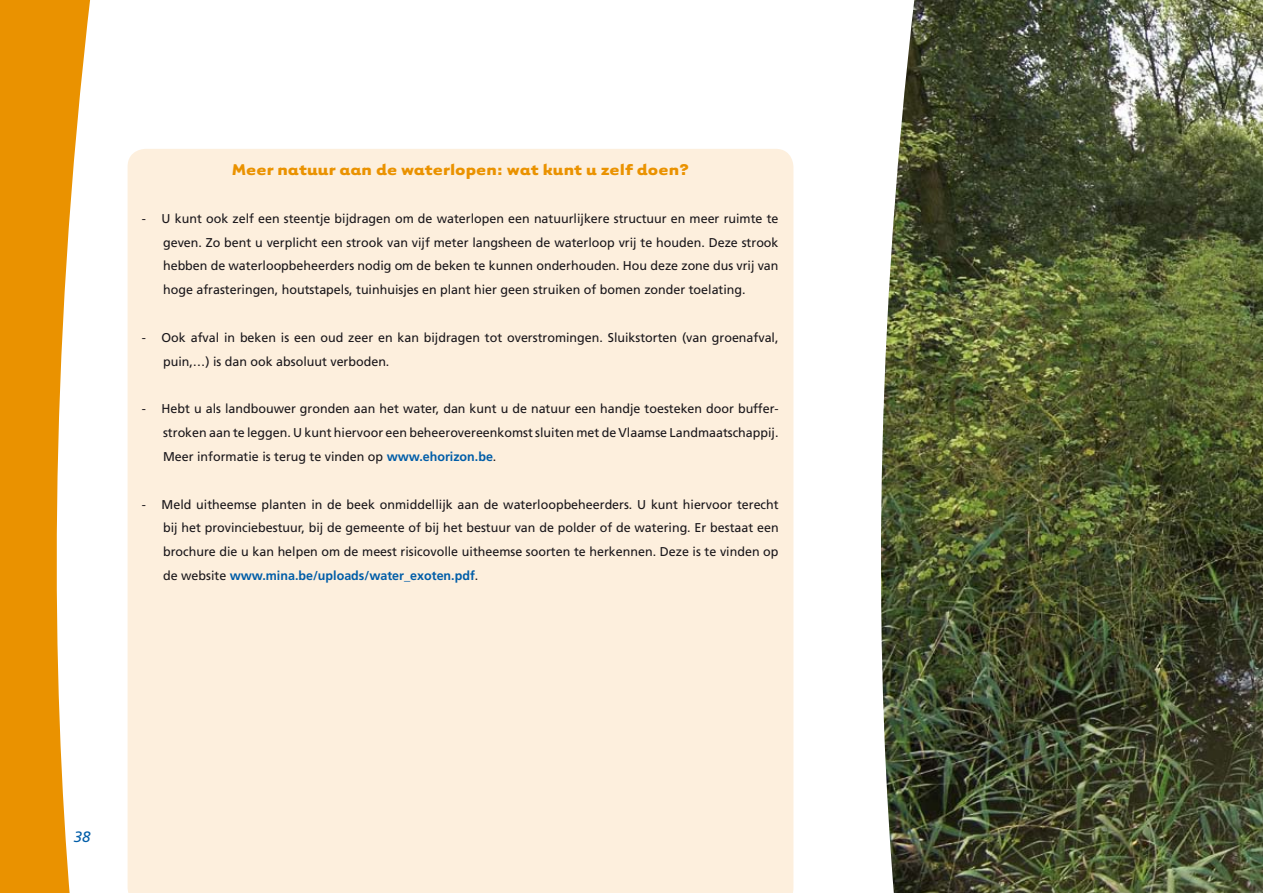
<style>
.page{position:relative;width:1263px;height:893px;background:#fff}
.page>*{position:absolute;margin:0;border:0;box-sizing:border-box;transform-origin:0 0}
.t1{font:700 18px "Tarzana Wide";color:#ea9200}
.t2{font:italic 15px "Frutiger LT Std";color:#005da8}
.t3{font:12.75px/23.9px "Frutiger LT Std";color:#1a171b;text-align:justify}
.s1{font-weight:700;color:#005da8}
</style>
<div class="page">
<svg style="left:0;top:0;width:90px;height:893px;fill:#ea9200"></svg>
<div style="left:128px;top:149px;width:665px;height:744px;background:#fdefdd"></div>
<img style="left:916px;top:0;width:347px;height:893px">
<img style="left:881px;top:0;width:35px;height:893px">
<h1 class="t1" style="left:232px;top:158px;width:459px">Meer natuur aan de waterlopen: wat kunt u zelf doen?</h1>
<p class="t3" style="left:163px;top:207px;width:617px;text-indent:-21px">- U kunt ook zelf een steentje bijdragen om de waterlopen een natuurlijkere structuur en meer ruimte te geven. Zo bent u verplicht een strook van vijf meter langsheen de waterloop vrij te houden. Deze strook hebben de waterloopbeheerders nodig om de beken te kunnen onderhouden. Hou deze zone dus vrij van hoge afrasteringen, houtstapels, tuinhuisjes en plant hier geen struiken of bomen zonder toelating.</p>
<p class="t3" style="left:163px;top:326px;width:617px;text-indent:-21px">- Ook afval in beken is een oud zeer en kan bijdragen tot overstromingen. Sluikstorten (van groenafval, puin,…) is dan ook absoluut verboden.</p>
<p class="t3" style="left:163px;top:397px;width:617px;text-indent:-21px">- Hebt u als landbouwer gronden aan het water, dan kunt u de natuur een handje toesteken door buffer&shy;stroken aan te leggen. U kunt hiervoor een beheerovereenkomst sluiten met de Vlaamse Landmaatschappij.<br>Meer informatie is terug te vinden op <span class="s1">www.ehorizon.be</span>.</p>
<p class="t3" style="left:163px;top:492px;width:617px;text-indent:-21px">- Meld uitheemse planten in de beek onmiddellijk aan de waterloopbeheerders. U kunt hiervoor terecht bij het provinciebestuur, bij de gemeente of bij het bestuur van de polder of de watering. Er bestaat een brochure die u kan helpen om de meest risicovolle uitheemse soorten te herkennen. Deze is te vinden op de website <span class="s1">www.mina.be/uploads/water_exoten.pdf</span>.</p>
<p class="t2" style="left:74px;top:828px;width:10px">38</p>
</div>
